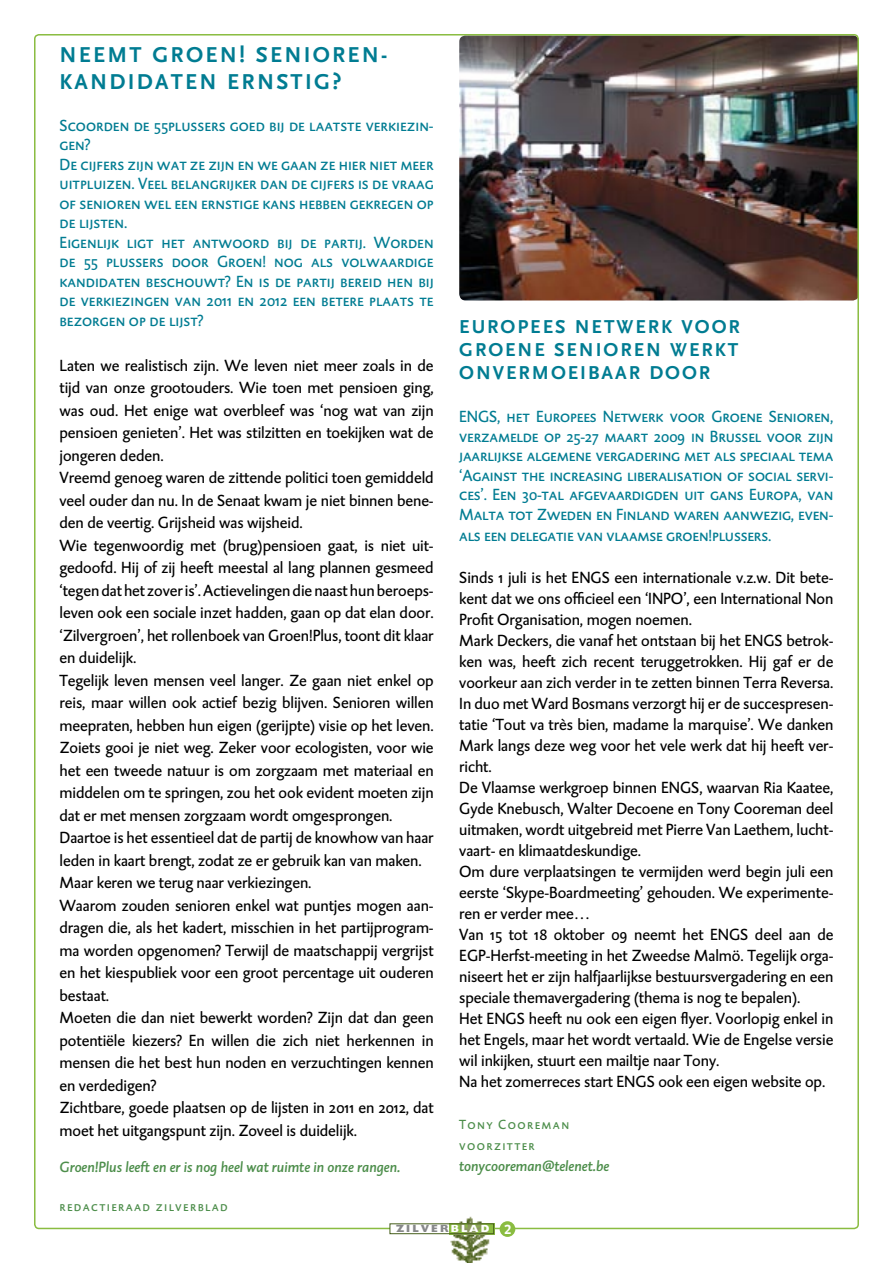
<style>
.page{position:relative;width:893px;height:1263px;background:#fff}
.page>*{position:absolute;margin:0;border:0;box-sizing:border-box;transform-origin:0 0}
.t1{font:700 22.5px/27px "AD Scala Sans";letter-spacing:.1em;color:#007c92}
.t2{font:700 19.5px/23.4px "AD Scala Sans";letter-spacing:.1em;color:#007c92;text-align:justify}
.t3{font:16.5px/22.5px "DTL Caspari ST";letter-spacing:-.005em;color:#000}
.t4{font:16.5px/19.5px "DTL Caspari T Caps";color:#007c92}
.t5{font:italic 15px "DTL Caspari ST Medium";color:#4d8e4b}
.t6{font:13.5px/21px "DTL Caspari T Caps";letter-spacing:.1em;color:#4d8e4b}
.t7{font:800 10.5px "Gill Sans";letter-spacing:.2em;color:#878889}
.s1{color:#fff}
.s2{font-family:"DTL Caspari T";font-weight:700;font-size:13.5px;color:#fff}
</style>
<div class="page">
<img style="left:459px;top:35px;width:400px;height:265px;border-radius:6px">
<div style="left:500px;top:1221px;width:15px;height:16px;background:#8abc41;border-radius:50%"></div>
<img style="left:446px;top:1216px;width:47px;height:47px">
<img style="left:450px;top:1225px;width:42px;height:7px">
<div style="left:390px;top:1223px;width:104px;height:11px;border:1px solid #465f1b"></div>
<h1 class="t1" style="left:60px;top:42px;width:329px">N EEMT GROEN! SENIOREN-<br>KANDIDATEN ERNSTIG?</h1>
<p class="t4" style="left:60px;top:115px;width:376px">Scoorden de 55plussers goed bij de laatste verkiezin&shy;gen?<br>De cijfers zijn wat ze zijn en we gaan ze hier niet meer uitpluizen. Veel belangrijker dan de cijfers is de vraag of senioren wel een ernstige kans hebben gekregen op de lijsten.<br>Eigenlijk ligt het antwoord bij de partij. Worden de 55 plussers door Groen! nog als volwaardige kandidaten beschouwt? En is de partij bereid hen bij de verkiezingen van 2011 en 2012 een betere plaats te bezorgen op de lijst?</p>
<p class="t3" style="left:60px;top:354px;width:376px">Laten we realistisch zijn. We leven niet meer zoals in de tijd van onze grootouders. Wie toen met pensioen ging, was oud. Het enige wat overbleef was ‘nog wat van zijn pensioen genieten’. Het was stilzitten en toekijken wat de jongeren deden.<br>Vreemd genoeg waren de zittende politici toen gemiddeld veel ouder dan nu. In de Senaat kwam je niet binnen bene&shy;den de veertig. Grijsheid was wijsheid.<br>Wie tegenwoordig met (brug)pensioen gaat, is niet uit&shy;gedoofd. Hij of zij heeft meestal al lang plannen gesmeed ‘tegen dat het zover is’. Actievelingen die naast hun beroeps&shy;leven ook een sociale inzet hadden, gaan op dat elan door. ‘Zilvergroen’, het rollenboek van Groen!Plus, toont dit klaar en duidelijk.<br>Tegelijk leven mensen veel langer. Ze gaan niet enkel op reis, maar willen ook actief bezig blijven. Senioren willen meepraten, hebben hun eigen (gerijpte) visie op het leven.<br>Zoiets gooi je niet weg. Zeker voor ecologisten, voor wie het een tweede natuur is om zorgzaam met materiaal en middelen om te springen, zou het ook evident moeten zijn dat er met mensen zorgzaam wordt omgesprongen.<br>Daartoe is het essentieel dat de partij de knowhow van haar leden in kaart brengt, zodat ze er gebruik kan van maken.<br>Maar keren we terug naar verkiezingen.<br>Waarom zouden senioren enkel wat puntjes mogen aan&shy;dragen die, als het kadert, misschien in het partijprogram&shy;ma worden opgenomen? Terwijl de maatschappij vergrijst en het kiespubliek voor een groot percentage uit ouderen bestaat.<br>Moeten die dan niet bewerkt worden? Zijn dat dan geen potentiële kiezers? En willen die zich niet herkennen in mensen die het best hun noden en verzuchtingen kennen en verdedigen?<br>Zichtbare, goede plaatsen op de lijsten in 2011 en 2012, dat moet het uitgangspunt zijn. Zoveel is duidelijk.</p>
<p class="t5" style="left:60px;top:1157px;width:343px">Groen!Plus leeft en er is nog heel wat ruimte in onze rangen.</p>
<p class="t6" style="left:60px;top:1196px;width:170px">redactieraad zilverblad</p>
<p class="t2" style="left:459px;top:315px;width:282px">EUROPEES N ETWERK VOOR GROENE SENIOREN WERKT ONVERMOEIBAAR DOOR</p>
<p class="t4" style="left:459px;top:407px;width:376px;text-align:justify">ENGS, het Europees Netwerk voor Groene Senioren, verzamelde op 25-27 maart 2009 in Brussel voor zijn jaarlijkse algemene vergadering met als speciaal tema ‘Against the increasing liberalisation of social servi&shy;ces’. Een 30-tal afgevaardigden uit gans Europa, van Malta tot Zweden en Finland waren aanwezig, even-</p>
<p class="t4" style="left:459px;top:525px;width:314px">als een delegatie van vlaamse groen!plussers.</p>
<p class="t3" style="left:459px;top:567px;width:376px;line-height:21px">Sinds 1 juli is het ENGS een internationale v.z.w. Dit bete&shy;kent dat we ons officieel een ‘INPO’, een International Non Profit Organisation, mogen noemen.<br>Mark Deckers, die vanaf het ontstaan bij het ENGS betrok&shy;ken was, heeft zich recent teruggetrokken. Hij gaf er de voorkeur aan zich verder in te zetten binnen Terra Reversa.<br>In duo met Ward Bosmans verzorgt hij er de succespresen&shy;tatie ‘Tout va très bien, madame la marquise’. We danken Mark langs deze weg voor het vele werk dat hij heeft ver&shy;richt.<br>De Vlaamse werkgroep binnen ENGS, waarvan Ria Kaatee, Gyde Knebusch, Walter Decoene en Tony Cooreman deel uitmaken, wordt uitgebreid met Pierre Van Laethem, lucht&shy;vaart- en klimaatdeskundige.<br>Om dure verplaatsingen te vermijden werd begin juli een eerste ‘Skype-Boardmeeting’ gehouden. We experimente&shy;ren er verder mee…<br>Van 15 tot 18 oktober 09 neemt het ENGS deel aan de EGP-Herfst-meeting in het Zweedse Malmö. Tegelijk orga&shy;niseert het er zijn halfjaarlijkse bestuursvergadering en een speciale themavergadering (thema is nog te bepalen).<br>Het ENGS heeft nu ook een eigen flyer. Voorlopig enkel in het Engels, maar het wordt vertaald. Wie de Engelse versie wil inkijken, stuurt een mailtje naar Tony.<br>Na het zomerreces start ENGS ook een eigen website op.</p>
<p class="t6" style="left:459px;top:1114px;width:111px">Tony Cooreman voorzitter</p>
<p class="t5" style="left:459px;top:1156px;width:152px">tonycooreman@telenet.be</p>
<p class="t7" style="left:396px;top:1222px;width:117px">ZILVER<span class="s1">BLAD</span> <span class="s2">2</span></p>
</div>
